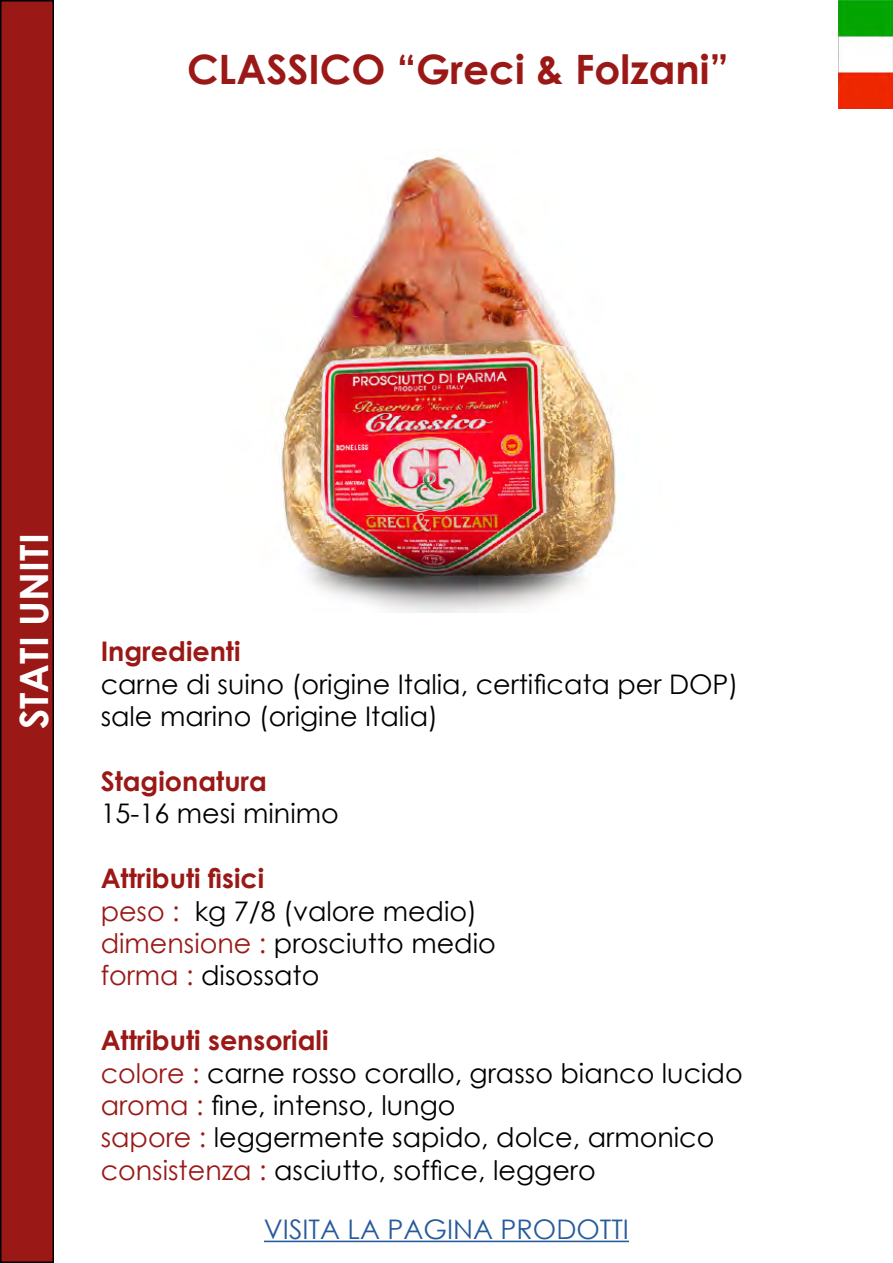
<style>
.page{position:relative;width:893px;height:1263px;background:#fff}
.page>*{position:absolute;margin:0;border:0;box-sizing:border-box;transform-origin:0 0}
.t1{font:700 40.5px "Century Gothic";color:#9a1917}
.t2{font:700 39px "Century Gothic";color:#fff}
.t3{font:27px/32.4px "Century Gothic";color:#000}
.t4{font:700 27px "Century Gothic";color:#9a1917}
.t5{font:27px "Century Gothic";color:#275b9b}
.s1{font-weight:700;color:#9a1917}
.s2{color:#9a1917}
</style>
<div class="page">
<img style="left:839px;top:0;width:54px;height:108px">
<hr style="left:264px;top:1240px;width:365px;height:2px;background:#275b9b">
<div style="left:1px;top:1px;width:52px;height:1261px;background:#9a1917"></div>
<div style="left:0;top:0;width:54px;height:1263px;border:2px solid #000"></div>
<img style="left:280px;top:155px;width:337px;height:457px">
<h1 class="t1" style="left:187px;top:39px;width:543px">CLASSICO “Greci &amp; Folzani”</h1>
<h2 class="t2" style="left:4px;top:729px;width:197px;rotate:-90deg">STATI UNITI</h2>
<p class="t4" style="left:101px;top:631px;width:141px">Ingredienti</p>
<p class="t3" style="left:101px;top:667px;width:639px">carne di suino (origine Italia, certificata per DOP) sale marino (origine Italia)</p>
<p class="t4" style="left:101px;top:761px;width:168px">Stagionatura</p>
<p class="t3" style="left:101px;top:797px;width:240px">15-16 mesi minimo</p>
<p class="t3" style="left:101px;top:862px;width:397px"><span class="s1">Attributi fisici<br></span><span class="s2">peso :</span> kg 7/8 (valore medio) <span class="s2">dimensione :</span> prosciutto medio <span class="s2">forma :</span> disossato</p>
<p class="t3" style="left:101px;top:1024px;width:644px"><span class="s1">Attributi sensoriali<br></span><span class="s2">colore :</span> carne rosso corallo, grasso bianco lucido <span class="s2">aroma :</span> fine, intenso, lungo<br><span class="s2">sapore :</span> leggermente sapido, dolce, armonico <span class="s2">consistenza :</span> asciutto, soffice, leggero</p>
<p class="t5" style="left:264px;top:1210px;width:367px">VISITA LA PAGINA PRODOTTI</p>
</div>
